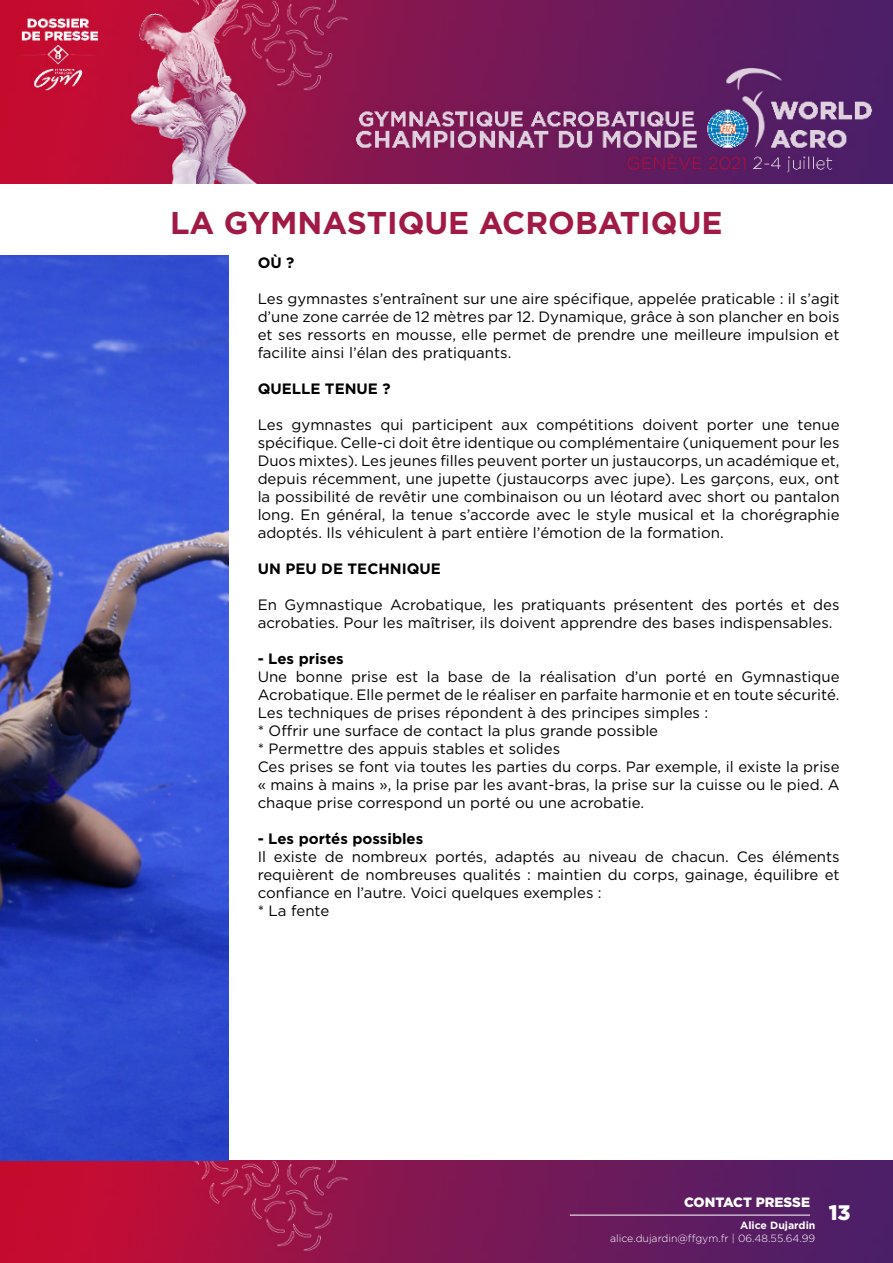
<style>
.page{position:relative;width:893px;height:1263px;background:#fff}
.page>*{position:absolute;margin:0;border:0;box-sizing:border-box;transform-origin:0 0}
.t1{font:700 31.5px "Gotham HTF";color:#a11a46}
.t2{font:900 21px "Gotham HTF";color:#fff}
.t3{font:15px/18px "Gotham HTF";color:#000;text-align:justify}
.Sous-titre_1{font:700 15px "Gotham HTF";color:#000}
.t4{font:900 13.5px "Gotham HTF";color:#fff}
.t5{font:300 10.5px "Gotham HTF";color:#fff}
.t6{font:700 10.5px "Gotham HTF";color:#fff}
</style>
<div class="page">
<img style="left:0;top:1160px;width:893px;height:103px">
<img style="left:0;top:0;width:893px;height:184px">
<hr style="left:570px;top:1215px;width:240px;height:1px;background:#fff">
<img style="left:0;top:256px;width:228px;height:905px">
<p class="t1" style="left:170px;top:204px;width:554px">LA GYMNASTIQUE ACROBATIQUE</p>
<p class="Sous-titre_1" style="left:258px;top:254px;width:38px">OÙ ?</p>
<p class="t3" style="left:258px;top:289px;width:583px">Les gymnastes s’entraînent sur une aire spécifique, appelée praticable : il s’agit d’une zone carrée de 12 mètres par 12. Dynamique, grâce à son plancher en bois et ses ressorts en mousse, elle permet de prendre une meilleure impulsion et facilite ainsi l’élan des pratiquants.</p>
<p class="Sous-titre_1" style="left:258px;top:380px;width:134px">QUELLE TENUE ?</p>
<p class="t3" style="left:258px;top:415px;width:583px">Les gymnastes qui participent aux compétitions doivent porter une tenue spécifique. Celle-ci doit être identique ou complémentaire (uniquement pour les Duos mixtes). Les jeunes filles peuvent porter un justaucorps, un académique et, depuis récemment, une jupette (justaucorps avec jupe). Les garçons, eux, ont la possibilité de revêtir une combinaison ou un léotard avec short ou pantalon long. En général, la tenue s’accorde avec le style musical et la chorégraphie adoptés. Ils véhiculent à part entière l’émotion de la formation.</p>
<p class="Sous-titre_1" style="left:258px;top:560px;width:185px">UN PEU DE TECHNIQUE</p>
<p class="t3" style="left:258px;top:595px;width:583px">En Gymnastique Acrobatique, les pratiquants présentent des portés et des acrobaties. Pour les maîtriser, ils doivent apprendre des bases indispensables.</p>
<p class="Sous-titre_1" style="left:258px;top:650px;width:88px">- Les prises</p>
<p class="t3" style="left:258px;top:667px;width:583px">Une bonne prise est la base de la réalisation d’un porté en Gymnastique Acrobatique. Elle permet de le réaliser en parfaite harmonie et en toute sécurité.<br>Les techniques de prises répondent à des principes simples :</p>
<p class="t3" style="left:258px;top:721px;width:402px">* Offrir une surface de contact la plus grande possible</p>
<p class="t3" style="left:258px;top:739px;width:304px">* Permettre des appuis stables et solides</p>
<p class="t3" style="left:258px;top:757px;width:583px">Ces prises se font via toutes les parties du corps. Par exemple, il existe la prise « mains à mains », la prise par les avant-bras, la prise sur la cuisse ou le pied. A chaque prise correspond un porté ou une acrobatie.</p>
<p class="Sous-titre_1" style="left:258px;top:830px;width:167px">- Les portés possibles</p>
<p class="t3" style="left:258px;top:847px;width:583px">Il existe de nombreux portés, adaptés au niveau de chacun. Ces éléments requièrent de nombreuses qualités : maintien du corps, gainage, équilibre et confiance en l’autre. Voici quelques exemples :</p>
<p class="t3" style="left:258px;top:901px;width:73px">* La fente</p>
<p class="t4" style="left:684px;top:1194px;width:127px">CONTACT PRESSE</p>
<p class="t6" style="left:740px;top:1219px;width:77px">Alice Dujardin</p>
<p class="t5" style="left:610px;top:1232px;width:207px">alice.dujardin@ffgym.fr | 06.48.55.64.99</p>
<h2 class="t2" style="left:829px;top:1200px;width:23px">13</h2>
</div>
